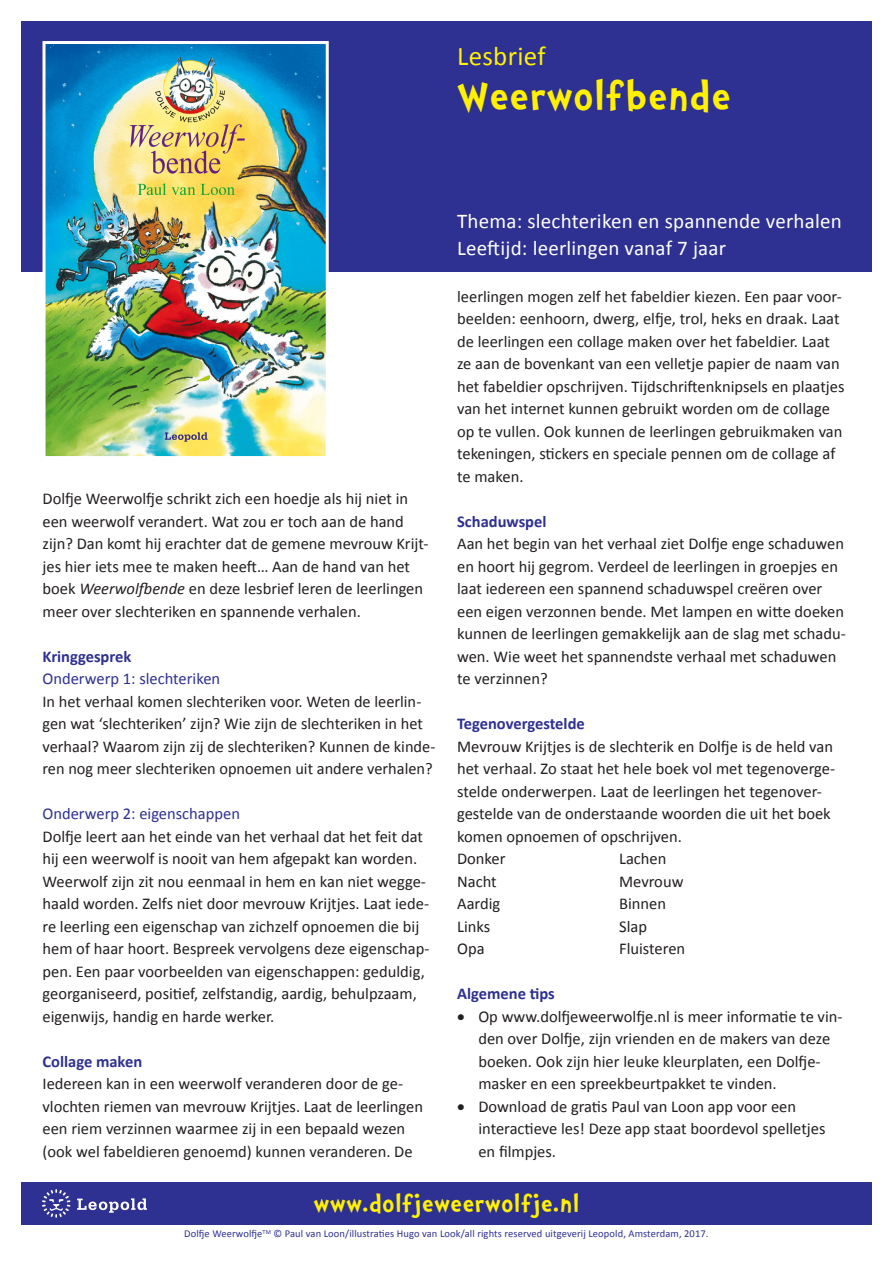
<style>
.page{position:relative;width:893px;height:1263px;background:#fff}
.page>*{position:absolute;margin:0;border:0;box-sizing:border-box;transform-origin:0 0}
.plat{font:700 49.5px "Doctor Soos";letter-spacing:.01em;color:#fff101}
.plat-2{font:700 30px "Doctor Soos";letter-spacing:.01em;color:#fff101}
.plat-3{font:27px "Calibri";letter-spacing:.01em;color:#fff101}
.plat-4{font:21px "Calibri";letter-spacing:.01em;color:#fff}
.No_Spacing{font:16.5px/22.5px "Calibri";color:#231f20}
.Standaard{font:700 16.5px "Calibri";color:#2e3092}
.plat-5{font:10.5px "Calibri";letter-spacing:.01em;color:#2e3092}
.s1{font-style:italic}
.s2{color:#2e3092}
</style>
<div class="page">
<div style="left:21px;top:1182px;width:851px;height:43px;background:#2e3092"></div>
<div style="left:21px;top:21px;width:851px;height:251px;background:#2e3092"></div>
<img style="left:47px;top:45px;width:278px;height:410px">
<div style="left:43px;top:41px;width:286px;height:418px;border:3px solid #fff"></div>
<img style="left:43px;top:1189px;width:104px;height:29px">
<p class="plat-3" style="left:457px;top:39px;width:90px">Lesbrief</p>
<p class="plat" style="left:457px;top:71px;width:275px">Weerwolfbende</p>
<p class="No_Spacing" style="left:43px;top:486px;width:388px">Dolfje Weerwolfje schrikt zich een hoedje als hij niet in een weerwolf verandert. Wat zou er toch aan de hand zijn? Dan komt hij erachter dat de gemene mevrouw Krijt&shy;jes hier iets mee te maken heeft… Aan de hand van het boek <span class="s1">Weerwolfbende</span> en deze lesbrief leren de leerlingen meer over slechteriken en spannende verhalen.</p>
<p class="Standaard" style="left:43px;top:646px;width:90px">Kringgesprek</p>
<p class="No_Spacing" style="left:43px;top:666px;width:394px"><span class="s2">Onderwerp 1: slechteriken<br></span>In het verhaal komen slechteriken voor. Weten de leerlin&shy;gen wat ‘slechteriken’ zijn? Wie zijn de slechteriken in het verhaal? Waarom zijn zij de slechteriken? Kunnen de kinde&shy;ren nog meer slechteriken opnoemen uit andere verhalen?</p>
<p class="No_Spacing" style="left:43px;top:801px;width:388px"><span class="s2">Onderwerp 2: eigenschappen<br></span>Dolfje leert aan het einde van het verhaal dat het feit dat hij een weerwolf is nooit van hem afgepakt kan worden.<br>Weerwolf zijn zit nou eenmaal in hem en kan niet wegge&shy;haald worden. Zelfs niet door mevrouw Krijtjes. Laat iede&shy;re leerling een eigenschap van zichzelf opnoemen die bij hem of haar hoort. Bespreek vervolgens deze eigenschap&shy;pen. Een paar voorbeelden van eigenschappen: geduldig, georganiseerd, positief, zelfstandig, aardig, behulpzaam, eigenwijs, handig en harde werker.</p>
<p class="Standaard" style="left:43px;top:1051px;width:101px">Collage maken</p>
<p class="No_Spacing" style="left:43px;top:1071px;width:382px">Iedereen kan in een weerwolf veranderen door de ge&shy;vlochten riemen van mevrouw Krijtjes. Laat de leerlingen een riem verzinnen waarmee zij in een bepaald wezen (ook wel fabeldieren genoemd) kunnen veranderen. De</p>
<p class="plat-4" style="left:457px;top:208px;width:386px">Thema: slechteriken en spannende verhalen</p>
<p class="plat-4" style="left:457px;top:235px;width:271px">Leeftijd: leerlingen vanaf 7 jaar</p>
<p class="No_Spacing" style="left:457px;top:284px;width:389px">leerlingen mogen zelf het fabeldier kiezen. Een paar voor&shy;beelden: eenhoorn, dwerg, elfje, trol, heks en draak. Laat de leerlingen een collage maken over het fabeldier. Laat ze aan de bovenkant van een velletje papier de naam van het fabeldier opschrijven. Tijdschriftenknipsels en plaatjes van het internet kunnen gebruikt worden om de collage op te vullen. Ook kunnen de leerlingen gebruikmaken van tekeningen, stickers en speciale pennen om de collage af te maken.</p>
<p class="Standaard" style="left:457px;top:511px;width:91px">Schaduwspel</p>
<p class="No_Spacing" style="left:457px;top:531px;width:390px">Aan het begin van het verhaal ziet Dolfje enge schaduwen en hoort hij gegrom. Verdeel de leerlingen in groepjes en laat iedereen een spannend schaduwspel creëren over een eigen verzonnen bende. Met lampen en witte doeken kunnen de leerlingen gemakkelijk aan de slag met schadu&shy;wen. Wie weet het spannendste verhaal met schaduwen te verzinnen?</p>
<p class="Standaard" style="left:457px;top:713px;width:129px">Tegenovergestelde</p>
<p class="No_Spacing" style="left:457px;top:734px;width:380px">Mevrouw Krijtjes is de slechterik en Dolfje is de held van het verhaal. Zo staat het hele boek vol met tegenoverge&shy;stelde onderwerpen. Laat de leerlingen het tegenover&shy;gestelde van de onderstaande woorden die uit het boek komen opnoemen of opschrijven.</p>
<p class="No_Spacing" style="left:457px;top:846px;width:50px">Donker</p>
<p class="No_Spacing" style="left:619px;top:846px;width:49px">Lachen</p>
<p class="No_Spacing" style="left:457px;top:869px;width:41px">Nacht</p>
<p class="No_Spacing" style="left:619px;top:869px;width:66px">Mevrouw</p>
<p class="No_Spacing" style="left:457px;top:891px;width:45px">Aardig</p>
<p class="No_Spacing" style="left:619px;top:891px;width:48px">Binnen</p>
<p class="No_Spacing" style="left:457px;top:914px;width:35px">Links</p>
<p class="No_Spacing" style="left:619px;top:914px;width:29px">Slap</p>
<p class="No_Spacing" style="left:457px;top:936px;width:29px">Opa</p>
<p class="No_Spacing" style="left:619px;top:936px;width:68px">Fluisteren</p>
<p class="Standaard" style="left:457px;top:983px;width:99px">Algemene tips</p>
<p class="No_Spacing" style="left:478px;top:1004px;width:366px;text-indent:-21px">• Op www.dolfjeweerwolfje.nl is meer informatie te vin&shy;den over Dolfje, zijn vrienden en de makers van deze boeken. Ook zijn hier leuke kleurplaten, een Dolfje&shy;masker en een spreekbeurtpakket te vinden.</p>
<p class="No_Spacing" style="left:478px;top:1094px;width:349px;text-indent:-21px">• Download de gratis Paul van Loon app voor een interactieve les! Deze app staat boordevol spelletjes en filmpjes.</p>
<p class="plat-2" style="left:314px;top:1189px;width:267px">www.dolfjeweerwolfje.nl</p>
<p class="plat-5" style="left:184px;top:1227px;width:526px">Dolfje Weerwolfje<sup>TM</sup> © Paul van Loon/illustraties Hugo van Look/all rights reserved uitgeverij Leopold, Amsterdam, 2017.</p>
</div>
